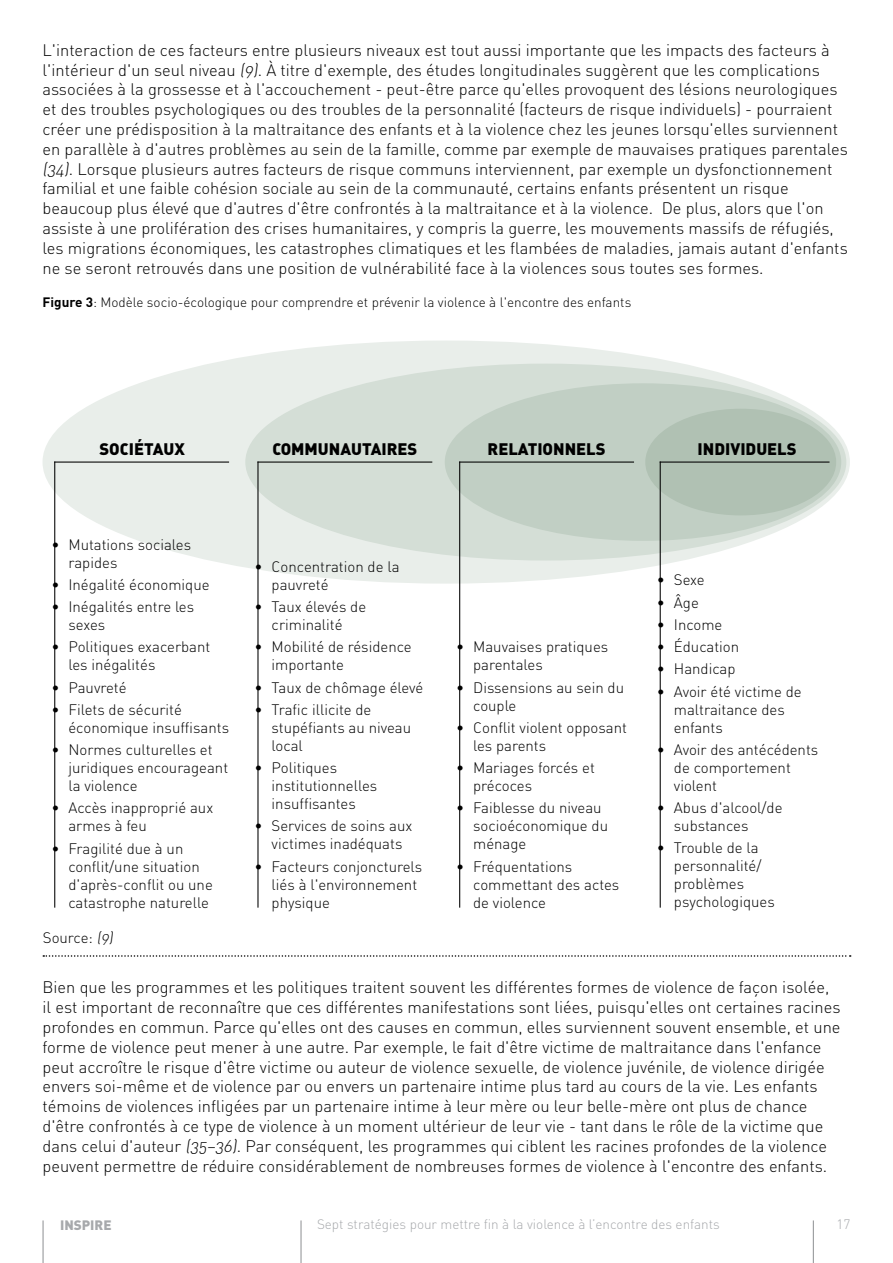
<style>
.page{position:relative;width:893px;height:1263px;background:#fff}
.page>*{position:absolute;margin:0;border:0;box-sizing:border-box;transform-origin:0 0}
.t1{font:16.5px/19.8px "DIN Light Alternate";color:#000}
.t2{font:16.5px "DIN Black Alternate";color:#000}
.t3{font:15px/18px "DIN Light Alternate";color:#000}
.t4{font:13.5px "DIN Light Alternate";color:#000}
.t5{font:300 13.5px "DIN";color:#a7a9ac}
.t6{font:900 13.5px "DIN";color:#a7a9ac}
.s1{font-family:"DIN";font-weight:700}
</style>
<div class="page">
<div style="left:43px;top:340px;width:807px;height:244px;background:#e9eeea;border-radius:50%"></div>
<div style="left:245px;top:364px;width:601px;height:196px;background:#d4ded6;border-radius:50%"></div>
<div style="left:445px;top:383px;width:396px;height:158px;background:#c1cfc4;border-radius:50%"></div>
<div style="left:645px;top:409px;width:191px;height:106px;background:#b0c1b3;border-radius:50%"></div>
<hr style="left:54px;top:461px;width:175px;height:2px;background:#000">
<hr style="left:257px;top:461px;width:175px;height:2px;background:#000">
<hr style="left:459px;top:461px;width:175px;height:2px;background:#000">
<hr style="left:660px;top:461px;width:169px;height:2px;background:#000">
<hr style="left:54px;top:461px;width:1px;height:447px;background:#000">
<hr style="left:257px;top:461px;width:1px;height:447px;background:#000">
<hr style="left:459px;top:461px;width:1px;height:447px;background:#000">
<hr style="left:660px;top:461px;width:1px;height:447px;background:#000">
<svg style="left:43px;top:955px;width:808px;height:2px"></svg>
<hr style="left:300px;top:1220px;width:2px;height:43px;background:#939598">
<hr style="left:43px;top:1220px;width:1px;height:43px;background:#939598">
<hr style="left:813px;top:1220px;width:1px;height:43px;background:#939598">
<p class="t1" style="left:43px;top:40px;width:807px">L'interaction de ces facteurs entre plusieurs niveaux est tout aussi importante que les impacts des facteurs à l'intérieur d'un seul niveau (9). À titre d'exemple, des études longitudinales suggèrent que les complications associées à la grossesse et à l'accouchement - peut-être parce qu'elles provoquent des lésions neurologiques et des troubles psychologiques ou des troubles de la personnalité (facteurs de risque individuels) - pourraient créer une prédisposition à la maltraitance des enfants et à la violence chez les jeunes lorsqu'elles surviennent en parallèle à d'autres problèmes au sein de la famille, comme par exemple de mauvaises pratiques parentales (34). Lorsque plusieurs autres facteurs de risque communs interviennent, par exemple un dysfonctionnement familial et une faible cohésion sociale au sein de la communauté, certains enfants présentent un risque beaucoup plus élevé que d'autres d'être confrontés à la maltraitance et à la violence. De plus, alors que l'on assiste à une prolifération des crises humanitaires, y compris la guerre, les mouvements massifs de réfugiés, les migrations économiques, les catastrophes climatiques et les flambées de maladies, jamais autant d'enfants ne se seront retrouvés dans une position de vulnérabilité face à la violences sous toutes ses formes.</p>
<p class="t4" style="left:43px;top:294px;width:590px"><span class="s1">Figure 3</span>: Modèle socio-écologique pour comprendre et prévenir la violence à l'encontre des enfants</p>
<p class="t2" style="left:99px;top:438px;width:87px">SOCIÉTAUX</p>
<p class="t2" style="left:272px;top:438px;width:146px">COMMUNAUTAIRES</p>
<p class="t2" style="left:488px;top:438px;width:119px">RELATIONNELS</p>
<p class="t2" style="left:698px;top:438px;width:100px">INDIVIDUELS</p>
<p class="t3" style="left:68px;top:535px;width:124px;text-indent:-17px">• Mutations sociales rapides</p>
<p class="t3" style="left:51px;top:575px;width:160px">• Inégalité économique</p>
<p class="t3" style="left:68px;top:597px;width:127px;text-indent:-17px">• Inégalités entre les sexes</p>
<p class="t3" style="left:68px;top:638px;width:143px;text-indent:-17px">• Politiques exacerbant les inégalités</p>
<p class="t3" style="left:51px;top:678px;width:77px">• Pauvreté</p>
<p class="t3" style="left:68px;top:700px;width:162px;text-indent:-17px">• Filets de sécurité économique insuffisants</p>
<p class="t3" style="left:68px;top:740px;width:161px;text-indent:-17px">• Normes culturelles et juridiques encourageant la violence</p>
<p class="t3" style="left:68px;top:799px;width:146px;text-indent:-17px">• Accès inapproprié aux armes à feu</p>
<p class="t3" style="left:68px;top:839px;width:146px;text-indent:-17px">• Fragilité due à un conflit/une situation d'après-conflit ou une catastrophe naturelle</p>
<p class="t3" style="left:43px;top:929px;width:74px">Source: (9)</p>
<p class="t3" style="left:272px;top:557px;width:129px;text-indent:-17px">• Concentration de la pauvreté</p>
<p class="t3" style="left:255px;top:597px;width:113px;text-align:center">• Taux élevés de criminalité</p>
<p class="t3" style="left:272px;top:638px;width:142px;text-indent:-17px">• Mobilité de résidence importante</p>
<p class="t3" style="left:255px;top:678px;width:170px">• Taux de chômage élevé</p>
<p class="t3" style="left:272px;top:700px;width:141px;text-indent:-17px">• Trafic illicite de stupéfiants au niveau local</p>
<p class="t3" style="left:272px;top:758px;width:107px;text-indent:-17px">• Politiques institutionnelles insuffisantes</p>
<p class="t3" style="left:255px;top:817px;width:159px;text-align:center">• Services de soins aux victimes inadéquats</p>
<p class="t3" style="left:272px;top:857px;width:152px;text-indent:-17px">• Facteurs conjoncturels liés à l'environnement physique</p>
<p class="t3" style="left:473px;top:638px;width:137px;text-indent:-17px">• Mauvaises pratiques parentales</p>
<p class="t3" style="left:473px;top:678px;width:152px;text-indent:-17px">• Dissensions au sein du couple</p>
<p class="t3" style="left:473px;top:718px;width:155px;text-indent:-17px">• Conflit violent opposant les parents</p>
<p class="t3" style="left:473px;top:758px;width:123px;text-indent:-17px">• Mariages forcés et précoces</p>
<p class="t3" style="left:473px;top:799px;width:136px;text-indent:-17px">• Faiblesse du niveau socioéconomique du ménage</p>
<p class="t3" style="left:473px;top:857px;width:148px;text-indent:-17px">• Fréquentations commettant des actes de violence</p>
<p class="t3" style="left:657px;top:571px;width:49px">• Sexe</p>
<p class="t3" style="left:657px;top:593px;width:43px">• Âge</p>
<p class="t3" style="left:657px;top:615px;width:67px">• Income</p>
<p class="t3" style="left:657px;top:638px;width:84px">• Éducation</p>
<p class="t3" style="left:657px;top:660px;width:80px">• Handicap</p>
<p class="t3" style="left:674px;top:682px;width:129px;text-indent:-17px">• Avoir été victime de maltraitance des enfants</p>
<p class="t3" style="left:674px;top:740px;width:146px;text-indent:-17px">• Avoir des antécédents de comportement violent</p>
<p class="t3" style="left:674px;top:799px;width:110px;text-indent:-17px">• Abus d'alcool/de substances</p>
<p class="t3" style="left:674px;top:839px;width:102px;text-indent:-17px">• Trouble de la personnalité/ problèmes psychologiques</p>
<p class="t1" style="left:43px;top:977px;width:799px">Bien que les programmes et les politiques traitent souvent les différentes formes de violence de façon isolée, il est important de reconnaître que ces différentes manifestations sont liées, puisqu'elles ont certaines racines profondes en commun. Parce qu'elles ont des causes en commun, elles surviennent souvent ensemble, et une forme de violence peut mener à une autre. Par exemple, le fait d'être victime de maltraitance dans l'enfance peut accroître le risque d'être victime ou auteur de violence sexuelle, de violence juvénile, de violence dirigée envers soi-même et de violence par ou envers un partenaire intime plus tard au cours de la vie. Les enfants témoins de violences infligées par un partenaire intime à leur mère ou leur belle-mère ont plus de chance d'être confrontés à ce type de violence à un moment ultérieur de leur vie - tant dans le rôle de la victime que dans celui d'auteur (35–36). Par conséquent, les programmes qui ciblent les racines profondes de la violence peuvent permettre de réduire considérablement de nombreuses formes de violence à l'encontre des enfants.</p>
<p class="t6" style="left:60px;top:1216px;width:53px">INSPIRE</p>
<p class="t5" style="left:317px;top:1215px;width:404px">Sept stratégies pour mettre fin à la violence à l’encontre des enfants</p>
<p class="t5" style="left:837px;top:1215px;width:15px">17</p>
</div>
